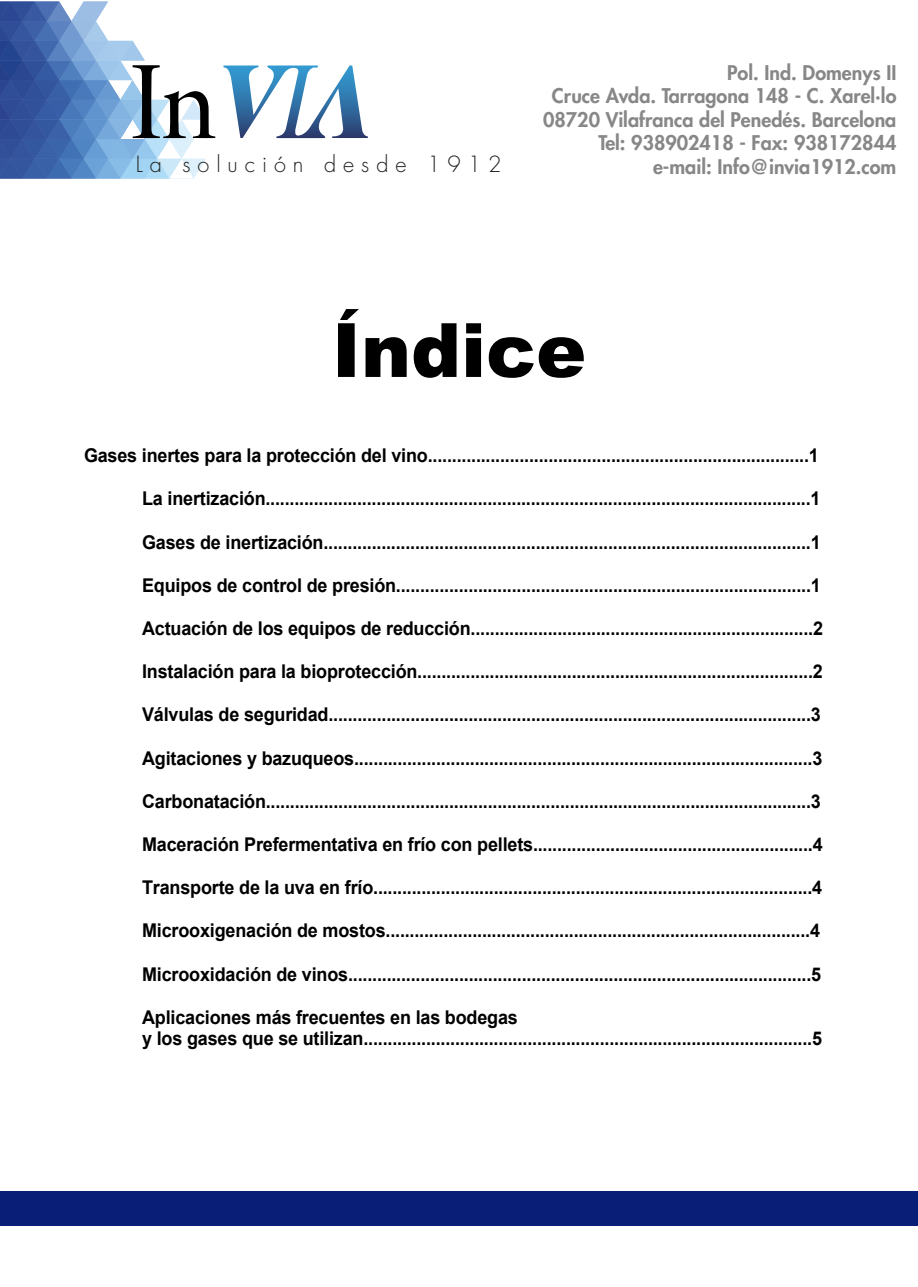
<style>
.page{position:relative;width:918px;height:1287px;background:#fff}
.page>*{position:absolute;margin:0;border:0;box-sizing:border-box;transform-origin:0 0}
.t1{font:900 75px "Arial";color:#000}
.t2{font:300 21.75px "Futura LT";letter-spacing:.32em;color:#232422}
.t3{font:800 19.65px/23.7px "Futura LT";color:#878787;text-align:right}
.t4{font:700 18.9px/21.6px "Arial";letter-spacing:-.01em;color:#000;scale:.95 1}
</style>
<div class="page">
<svg style="left:0;top:2px;width:215px;height:177px"></svg>
<svg style="left:223px;top:66px;width:145px;height:72px"></svg>
<div style="left:0;top:1191px;width:918px;height:34px;background:#081e77"></div>
<p class="t2" style="left:136px;top:151px;width:367px">La solución desde 1912</p>
<p class="t3" style="left:543px;top:60px;width:355px">Pol. Ind. Domenys II<br>Cruce Avda. Tarragona 148 - C. Xarel·lo<br>08720 Vilafranca del Penedés. Barcelona<br>Tel: 938902418 - Fax: 938172844 e-mail: Info@invia1912.com</p>
<h1 class="t1" style="left:332px;top:296px;width:256px">Índice</h1>
<p class="t4" style="left:84px;top:445px;width:775px">Gases inertes para la protección del vino...............................................................................1</p>
<p class="t4" style="left:142px;top:488px;width:716px">La inertización.................................................................................................................1</p>
<p class="t4" style="left:142px;top:531px;width:716px">Gases de inertización.....................................................................................................1</p>
<p class="t4" style="left:142px;top:575px;width:716px">Equipos de control de presión......................................................................................1</p>
<p class="t4" style="left:142px;top:618px;width:718px">Actuación de los equipos de reducción.......................................................................2</p>
<p class="t4" style="left:142px;top:661px;width:718px">Instalación para la bioprotección..................................................................................2</p>
<p class="t4" style="left:142px;top:704px;width:716px">Válvulas de seguridad....................................................................................................3</p>
<p class="t4" style="left:142px;top:747px;width:718px">Agitaciones y bazuqueos...............................................................................................3</p>
<p class="t4" style="left:142px;top:791px;width:716px">Carbonatación.................................................................................................................3</p>
<p class="t4" style="left:142px;top:834px;width:718px">Maceración Prefermentativa en frío con pellets..........................................................4</p>
<p class="t4" style="left:142px;top:877px;width:717px">Transporte de la uva en frío...........................................................................................4</p>
<p class="t4" style="left:142px;top:920px;width:715px">Microoxigenación de mostos........................................................................................4</p>
<p class="t4" style="left:142px;top:963px;width:716px">Microoxidación de vinos................................................................................................5</p>
<p class="t4" style="left:142px;top:1007px;width:717px">Aplicaciones más frecuentes en las bodegas<br>y los gases que se utilizan.............................................................................................5</p>
</div>
